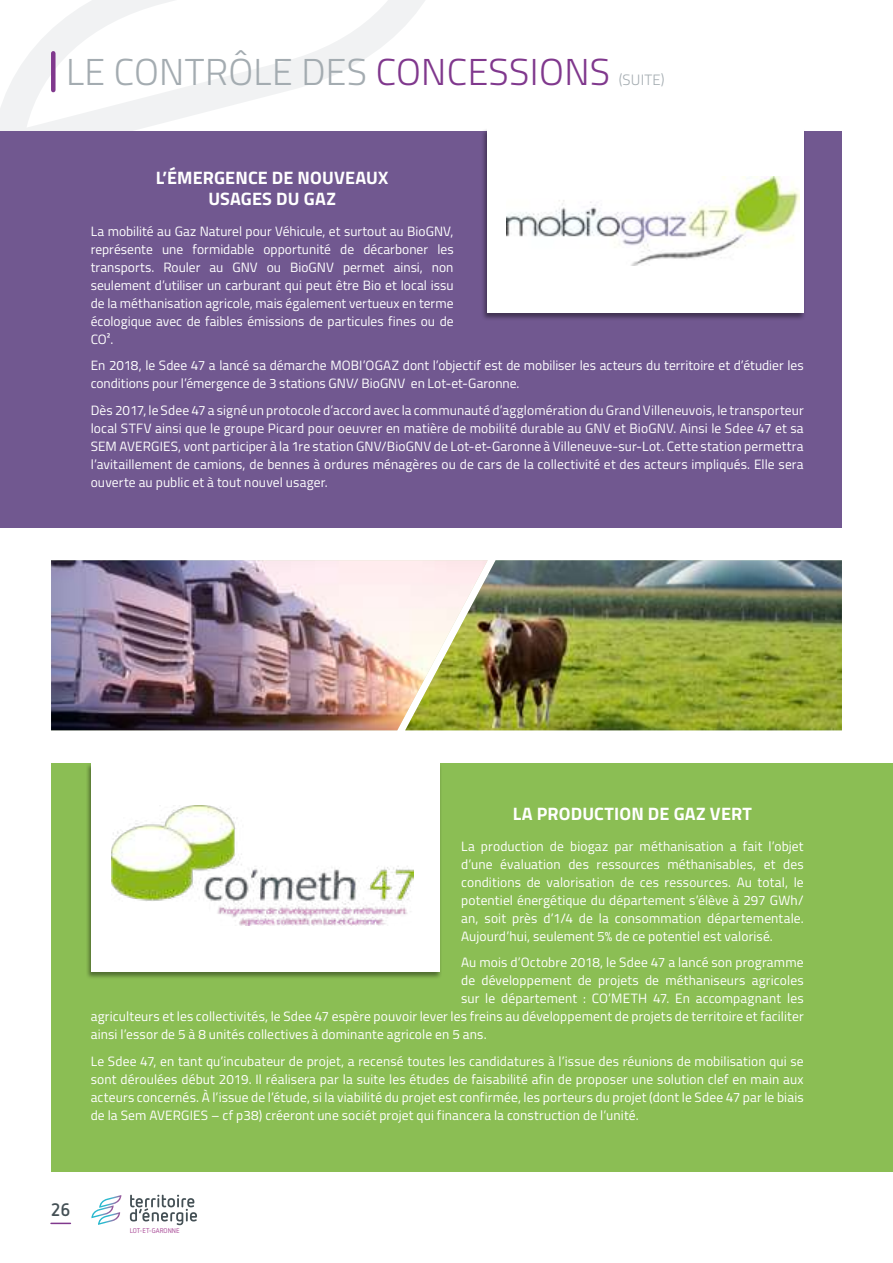
<style>
.page{position:relative;width:893px;height:1263px;background:#fff}
.page>*{position:absolute;margin:0;border:0;box-sizing:border-box;transform-origin:0 0}
.t1{font:300 37.5px "Titillium";letter-spacing:.01em;color:#a4acb1}
.t2{font:700 18px/21.6px "Titillium";letter-spacing:.005em;color:#fff;text-align:center}
.t3{font:700 18px "Netto OT";color:#445055}
.t4{font:300 15px "Titillium";letter-spacing:.01em;color:#a4acb1}
.t5{font:13.5px/18px "Titillium";letter-spacing:.01em;color:#fff;text-align:justify}
.t6{font:6.9px "Netto OT";color:#9f368b}
.s1{color:#80388d}
</style>
<div class="page">
<svg style="left:91px;top:1195px;width:30px;height:30px"></svg>
<svg style="left:130px;top:1195px;width:67px;height:30px"></svg>
<svg style="left:51px;top:1222px;width:19px;height:2px"></svg>
<svg style="left:0;top:0;width:425px;height:131px"></svg>
<div style="left:0;top:131px;width:842px;height:396px;background:#715890"></div>
<div style="left:51px;top:763px;width:842px;height:408px;background:#8bbe54"></div>
<div style="left:482px;top:128px;width:324px;height:192px;background:#000;opacity:.42"></div>
<div style="left:488px;top:128px;width:316px;height:185px;background:#fff"></div>
<img style="left:506px;top:176px;width:293px;height:89px">
<div style="left:86px;top:763px;width:356px;height:216px;background:#000;opacity:.42"></div>
<div style="left:92px;top:763px;width:348px;height:209px;background:#fff"></div>
<img style="left:112px;top:806px;width:301px;height:119px">
<div style="left:51px;top:53px;width:5px;height:37px;background:#80388d"></div>
<img style="left:51px;top:560px;width:354px;height:170px">
<img style="left:405px;top:560px;width:437px;height:170px">
<h1 class="t1" style="left:66px;top:45px;width:546px">LE CONTRÔLE DES <span class="s1">CONCESSIONS</span></h1>
<p class="t4" style="left:619px;top:69px;width:47px">(SUITE)</p>
<h2 class="t2" style="left:156px;top:166px;width:234px">L’ÉMERGENCE DE NOUVEAUX<br>USAGES DU GAZ</h2>
<p class="t5" style="left:91px;top:222px;width:364px">La mobilité au Gaz Naturel pour Véhicule, et surtout au BioGNV, représente une formidable opportunité de décarboner les transports. Rouler au GNV ou BioGNV permet ainsi, non seulement d’utiliser un carburant qui peut être Bio et local issu de la méthanisation agricole, mais également vertueux en terme écologique avec de faibles émissions de particules fines ou de CO².</p>
<p class="t5" style="left:91px;top:356px;width:714px">En 2018, le Sdee 47 a lancé sa démarche MOBI’OGAZ dont l’objectif est de mobiliser les acteurs du territoire et d’étudier les conditions pour l’émergence de 3 stations GNV/ BioGNV en Lot-et-Garonne.</p>
<p class="t5" style="left:91px;top:401px;width:714px">Dès 2017, le Sdee 47 a signé un protocole d’accord avec la communauté d’agglomération du Grand Villeneuvois, le transporteur local STFV ainsi que le groupe Picard pour oeuvrer en matière de mobilité durable au GNV et BioGNV. Ainsi le Sdee 47 et sa SEM AVERGIES, vont participer à la 1re station GNV/BioGNV de Lot-et-Garonne à Villeneuve-sur-Lot. Cette station permettra l’avitaillement de camions, de bennes à ordures ménagères ou de cars de la collectivité et des acteurs impliqués. Elle sera ouverte au public et à tout nouvel usager.</p>
<h2 class="t2" style="left:513px;top:802px;width:241px">LA PRODUCTION DE GAZ VERT</h2>
<p class="t5" style="left:461px;top:836px;width:344px;text-align:left">La production de biogaz par méthanisation a fait l’objet d’une évaluation des ressources méthanisables, et des conditions de valorisation de ces ressources. Au total, le potentiel énergétique du département s’élève à 297 GWh/ an, soit près d’1/4 de la consommation départementale.<br>Aujourd’hui, seulement 5% de ce potentiel est valorisé.</p>
<p class="t5" style="left:461px;top:953px;width:344px">Au mois d’Octobre 2018, le Sdee 47 a lancé son programme</p>
<p class="t5" style="left:461px;top:971px;width:344px">de développement de projets de méthaniseurs agricoles</p>
<p class="t5" style="left:461px;top:989px;width:344px">sur le département : CO’METH 47. En accompagnant les</p>
<p class="t5" style="left:91px;top:1007px;width:714px">agriculteurs et les collectivités, le Sdee 47 espère pouvoir lever les freins au développement de projets de territoire et faciliter</p>
<p class="t5" style="left:91px;top:1025px;width:396px">ainsi l’essor de 5 à 8 unités collectives à dominante agricole en 5 ans.</p>
<p class="t5" style="left:91px;top:1051px;width:715px">Le Sdee 47, en tant qu’incubateur de projet, a recensé toutes les candidatures à l’issue des réunions de mobilisation qui se sont déroulées début 2019. Il réalisera par la suite les études de faisabilité afin de proposer une solution clef en main aux acteurs concernés. À l’issue de l’étude, si la viabilité du projet est confirmée, les porteurs du projet (dont le Sdee 47 par le biais de la Sem AVERGIES – cf p38) créeront une sociét projet qui financera la construction de l’unité.</p>
<h2 class="t3" style="left:51px;top:1198px;width:21px">26</h2>
<p class="t6" style="left:130px;top:1226px;width:51px">LOT-ET-GARONNE</p>
</div>
